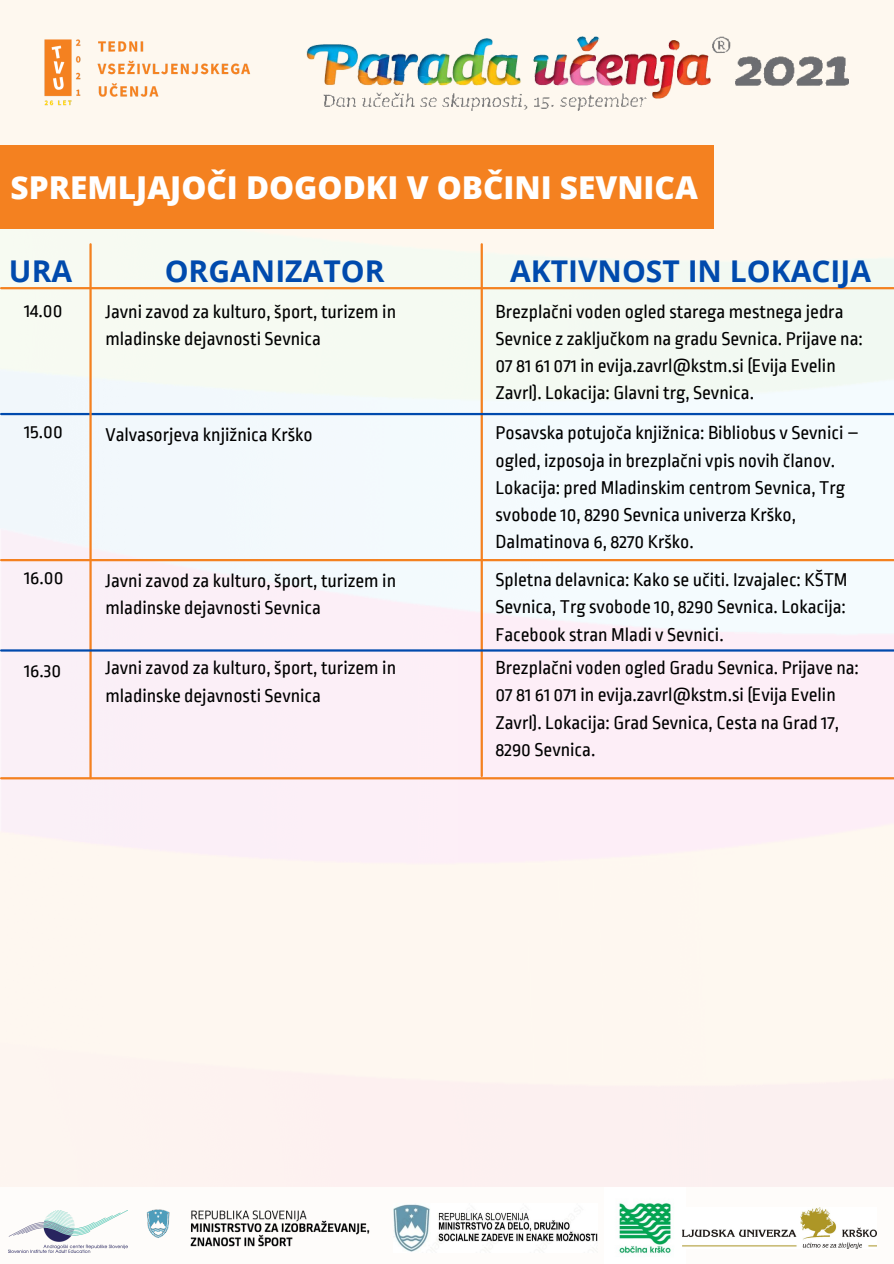
<style>
.page{position:relative;width:894px;height:1264px;background:#fff}
.page>*{position:absolute;margin:0;border:0;box-sizing:border-box;transform-origin:0 0}
.t1{font:800 31.5px "Open Sans";color:#fff}
.t2{font:700 30px "Open Sans";color:#004aad}
.t3{font:19.5px/27.3px "Ropa Sans";color:#000}
</style>
<div class="page">
<img style="left:0;top:0;width:893px;height:1187px">
<img style="left:307px;top:36px;width:541px;height:74px">
<img style="left:40px;top:34px;width:218px;height:76px">
<div style="left:0;top:145px;width:713px;height:84px;background:#f48120"></div>
<hr style="left:480px;top:244px;width:2px;height:532px;background:#f48120">
<hr style="left:1px;top:559px;width:892px;height:2px;background:#f48120">
<hr style="left:1px;top:413px;width:892px;height:2px;background:#004aad">
<hr style="left:1px;top:287px;width:892px;height:2px;background:#f48120">
<hr style="left:89px;top:244px;width:3px;height:534px;background:#f48120">
<hr style="left:1px;top:649px;width:892px;height:2px;background:#004aad">
<hr style="left:1px;top:777px;width:892px;height:2px;background:#f48120">
<div style="left:0;top:1187px;width:893px;height:76px;background:#fefcfa"></div>
<img style="left:9px;top:1210px;width:116px;height:42px">
<img style="left:393px;top:1204px;width:204px;height:48px">
<img style="left:619px;top:1203px;width:52px;height:50px">
<img style="left:682px;top:1207px;width:194px;height:41px">
<img style="left:125px;top:1183px;width:265px;height:66px">
<p class="t1" style="left:11px;top:165px;width:688px">SPREMLJAJOČI DOGODKI V OBČINI SEVNICA</p>
<p class="t2" style="left:9px;top:250px;width:65px">URA</p>
<p class="t2" style="left:165px;top:250px;width:221px">ORGANIZATOR</p>
<p class="t2" style="left:510px;top:250px;width:362px">AKTIVNOST IN LOKACIJA</p>
<p class="t3" style="left:24px;top:298px;width:40px">14.00</p>
<p class="t3" style="left:24px;top:418px;width:40px">15.00</p>
<p class="t3" style="left:105px;top:298px;width:292px">Javni zavod za kulturo, šport, turizem in mladinske dejavnosti Sevnica</p>
<p class="t3" style="left:105px;top:422px;width:209px">Valvasorjeva knjižnica Krško</p>
<p class="t3" style="left:24px;top:564px;width:41px">16.00</p>
<p class="t3" style="left:24px;top:657px;width:39px">16.30</p>
<p class="t3" style="left:105px;top:567px;width:292px">Javni zavod za kulturo, šport, turizem in mladinske dejavnosti Sevnica</p>
<p class="t3" style="left:105px;top:654px;width:292px">Javni zavod za kulturo, šport, turizem in mladinske dejavnosti Sevnica</p>
<p class="t3" style="left:495px;top:298px;width:369px">Brezplačni voden ogled starega mestnega jedra Sevnice z zaključkom na gradu Sevnica. Prijave na:<br>07 81 61 071 in evija.zavrl@kstm.si (Evija Evelin Zavrl). Lokacija: Glavni trg, Sevnica.</p>
<p class="t3" style="left:495px;top:419px;width:365px">Posavska potujoča knjižnica: Bibliobus v Sevnici – ogled, izposoja in brezplačni vpis novih članov.<br>Lokacija: pred Mladinskim centrom Sevnica, Trg svobode 10, 8290 Sevnica univerza Krško, Dalmatinova 6, 8270 Krško.</p>
<p class="t3" style="left:495px;top:566px;width:353px;text-align:justify">Spletna delavnica: Kako se učiti. Izvajalec: KŠTM Sevnica, Trg svobode 10, 8290 Sevnica. Lokacija:<br>Facebook stran Mladi v Sevnici.</p>
<p class="t3" style="left:495px;top:654px;width:365px">Brezplačni voden ogled Gradu Sevnica. Prijave na:<br>07 81 61 071 in evija.zavrl@kstm.si (Evija Evelin Zavrl). Lokacija: Grad Sevnica, Cesta na Grad 17, 8290 Sevnica.</p>
</div>
